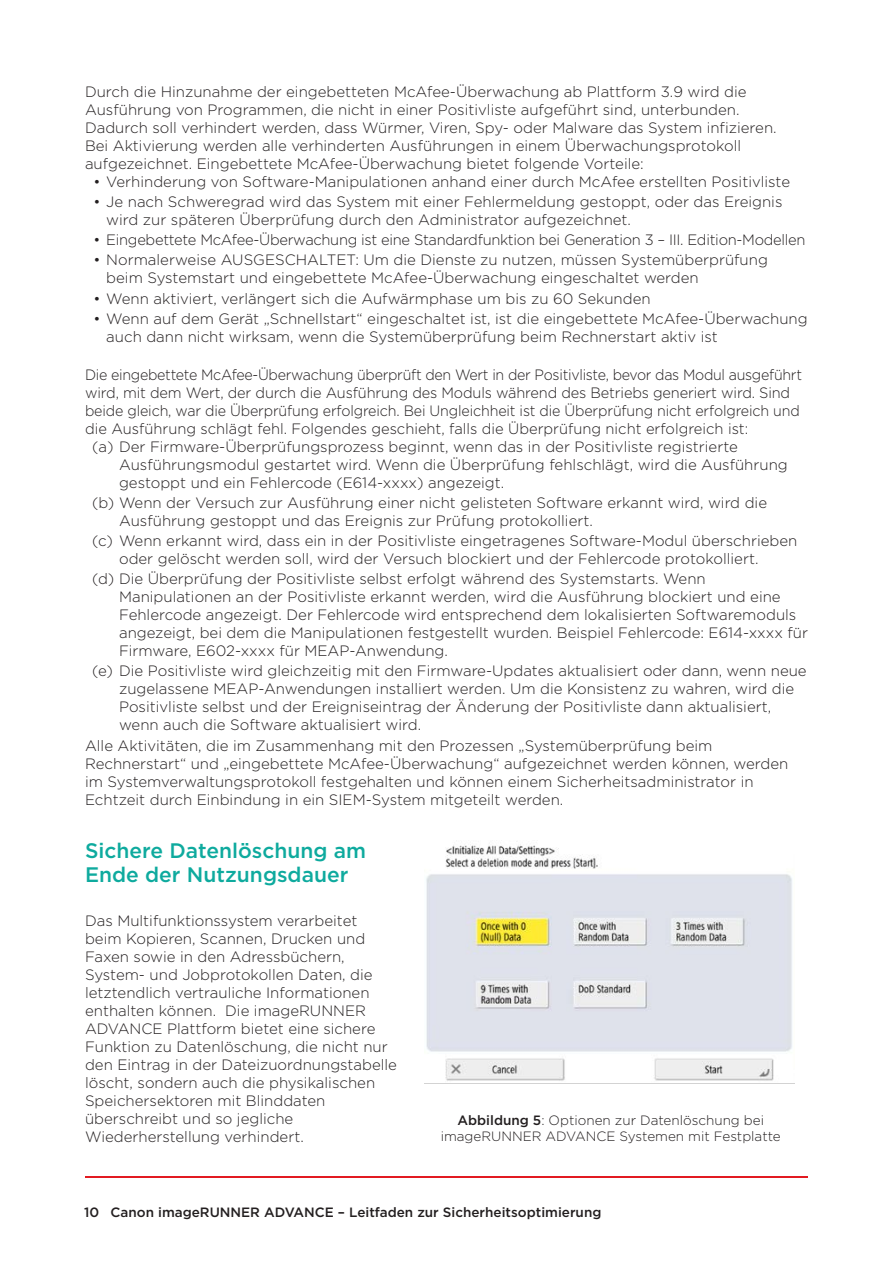
<style>
.page{position:relative;width:893px;height:1263px;background:#fff}
.page>*{position:absolute;margin:0;border:0;box-sizing:border-box;transform-origin:0 0}
.t1{font:500 21px/24px "Gotham";color:#0eaa9e}
.t2{font:300 15px/18px "Gotham";color:#231f20}
.t3{font:300 15px/18px "Gotham";color:#231f20;scale:.95 1}
.t4{font:300 15px "Gotham";letter-spacing:-.02em;color:#231f20}
.t5{font:300 13.5px/16.2px "Gotham";color:#231f20;text-align:center}
.t6{font:500 13.5px "Gotham";color:#231f20}
.s1{font-weight:500}
</style>
<div class="page">
<hr style="left:85px;top:1176px;width:723px;height:2px;background:#e21a21">
<img style="left:424px;top:841px;width:370px;height:243px">
<p class="t2" style="left:85px;top:82px;width:693px">Durch die Hinzunahme der eingebetteten McAfee-Überwachung ab Plattform 3.9 wird die Ausführung von Programmen, die nicht in einer Positivliste aufgeführt sind, unterbunden.<br>Dadurch soll verhindert werden, dass Würmer, Viren, Spy- oder Malware das System infizieren.<br>Bei Aktivierung werden alle verhinderten Ausführungen in einem Überwachungsprotokoll aufgezeichnet. Eingebettete McAfee-Überwachung bietet folgende Vorteile:</p>
<p class="t2" style="left:94px;top:172px;width:698px">• Verhinderung von Software-Manipulationen anhand einer durch McAfee erstellten Positivliste</p>
<p class="t2" style="left:106px;top:192px;width:678px;text-indent:-13px">• Je nach Schweregrad wird das System mit einer Fehlermeldung gestoppt, oder das Ereignis wird zur späteren Überprüfung durch den Administrator aufgezeichnet.</p>
<p class="t4" style="left:94px;top:231px;width:713px">• Eingebettete McAfee-Überwachung ist eine Standardfunktion bei Generation 3 – III. Edition-Modellen</p>
<p class="t2" style="left:106px;top:251px;width:663px;text-indent:-13px">• Normalerweise AUSGESCHALTET: Um die Dienste zu nutzen, müssen Systemüberprüfung beim Systemstart und eingebettete McAfee-Überwachung eingeschaltet werden</p>
<p class="t2" style="left:94px;top:289px;width:559px">• Wenn aktiviert, verlängert sich die Aufwärmphase um bis zu 60 Sekunden</p>
<p class="t2" style="left:106px;top:309px;width:703px;text-indent:-13px">• Wenn auf dem Gerät „Schnellstart“ eingeschaltet ist, ist die eingebettete McAfee-Überwachung auch dann nicht wirksam, wenn die Systemüberprüfung beim Rechnerstart aktiv ist</p>
<p class="t3" style="left:85px;top:365px;width:756px">Die eingebettete McAfee-Überwachung überprüft den Wert in der Positivliste, bevor das Modul ausgeführt wird, mit dem Wert, der durch die Ausführung des Moduls während des Betriebs generiert wird. Sind beide gleich, war die Überprüfung erfolgreich. Bei Ungleichheit ist die Überprüfung nicht erfolgreich und die Ausführung schlägt fehl. Folgendes geschieht, falls die Überprüfung nicht erfolgreich ist:</p>
<p class="t2" style="left:119px;top:437px;width:670px;text-indent:-27px">(a) Der Firmware-Überprüfungsprozess beginnt, wenn das in der Positivliste registrierte<br>Ausführungsmodul gestartet wird. Wenn die Überprüfung fehlschlägt, wird die Ausführung gestoppt und ein Fehlercode (E614-xxxx) angezeigt.</p>
<p class="t2" style="left:119px;top:493px;width:649px;text-indent:-27px">(b) Wenn der Versuch zur Ausführung einer nicht gelisteten Software erkannt wird, wird die<br>Ausführung gestoppt und das Ereignis zur Prüfung protokolliert.</p>
<p class="t2" style="left:119px;top:531px;width:680px;text-indent:-27px">(c) Wenn erkannt wird, dass ein in der Positivliste eingetragenes Software-Modul überschrieben oder gelöscht werden soll, wird der Versuch blockiert und der Fehlercode protokolliert.</p>
<p class="t2" style="left:119px;top:569px;width:690px;text-indent:-27px">(d) Die Überprüfung der Positivliste selbst erfolgt während des Systemstarts. Wenn Manipulationen an der Positivliste erkannt werden, wird die Ausführung blockiert und eine Fehlercode angezeigt. Der Fehlercode wird entsprechend dem lokalisierten Softwaremoduls angezeigt, bei dem die Manipulationen festgestellt wurden. Beispiel Fehlercode: E614-xxxx für Firmware, E602-xxxx für MEAP-Anwendung.</p>
<p class="t2" style="left:119px;top:662px;width:689px;text-indent:-27px">(e) Die Positivliste wird gleichzeitig mit den Firmware-Updates aktualisiert oder dann, wenn neue zugelassene MEAP-Anwendungen installiert werden. Um die Konsistenz zu wahren, wird die Positivliste selbst und der Ereigniseintrag der Änderung der Positivliste dann aktualisiert, wenn auch die Software aktualisiert wird.</p>
<p class="t2" style="left:85px;top:736px;width:705px">Alle Aktivitäten, die im Zusammenhang mit den Prozessen „Systemüberprüfung beim Rechnerstart“ und „eingebettete McAfee-Überwachung“ aufgezeichnet werden können, werden im Systemverwaltungsprotokoll festgehalten und können einem Sicherheitsadministrator in Echtzeit durch Einbindung in ein SIEM-System mitgeteilt werden.</p>
<p class="t1" style="left:85px;top:838px;width:283px">Sichere Datenlöschung am<br>Ende der Nutzungsdauer</p>
<p class="t2" style="left:85px;top:911px;width:314px">Das Multifunktionssystem verarbeitet beim Kopieren, Scannen, Drucken und Faxen sowie in den Adressbüchern, System- und Jobprotokollen Daten, die letztendlich vertrauliche Informationen enthalten können. Die imageRUNNER ADVANCE Plattform bietet eine sichere Funktion zu Datenlöschung, die nicht nur den Eintrag in der Dateizuordnungstabelle löscht, sondern auch die physikalischen Speichersektoren mit Blinddaten überschreibt und so jegliche Wiederherstellung verhindert.</p>
<p class="t5" style="left:441px;top:1112px;width:342px"><span class="s1">Abbildung 5</span>: Optionen zur Datenlöschung bei imageRUNNER ADVANCE Systemen mit Festplatte</p>
<p class="t6" style="left:84px;top:1204px;width:17px">10</p>
<p class="t6" style="left:111px;top:1204px;width:492px">Canon imageRUNNER ADVANCE – Leitfaden zur Sicherheitsoptimierung</p>
</div>
